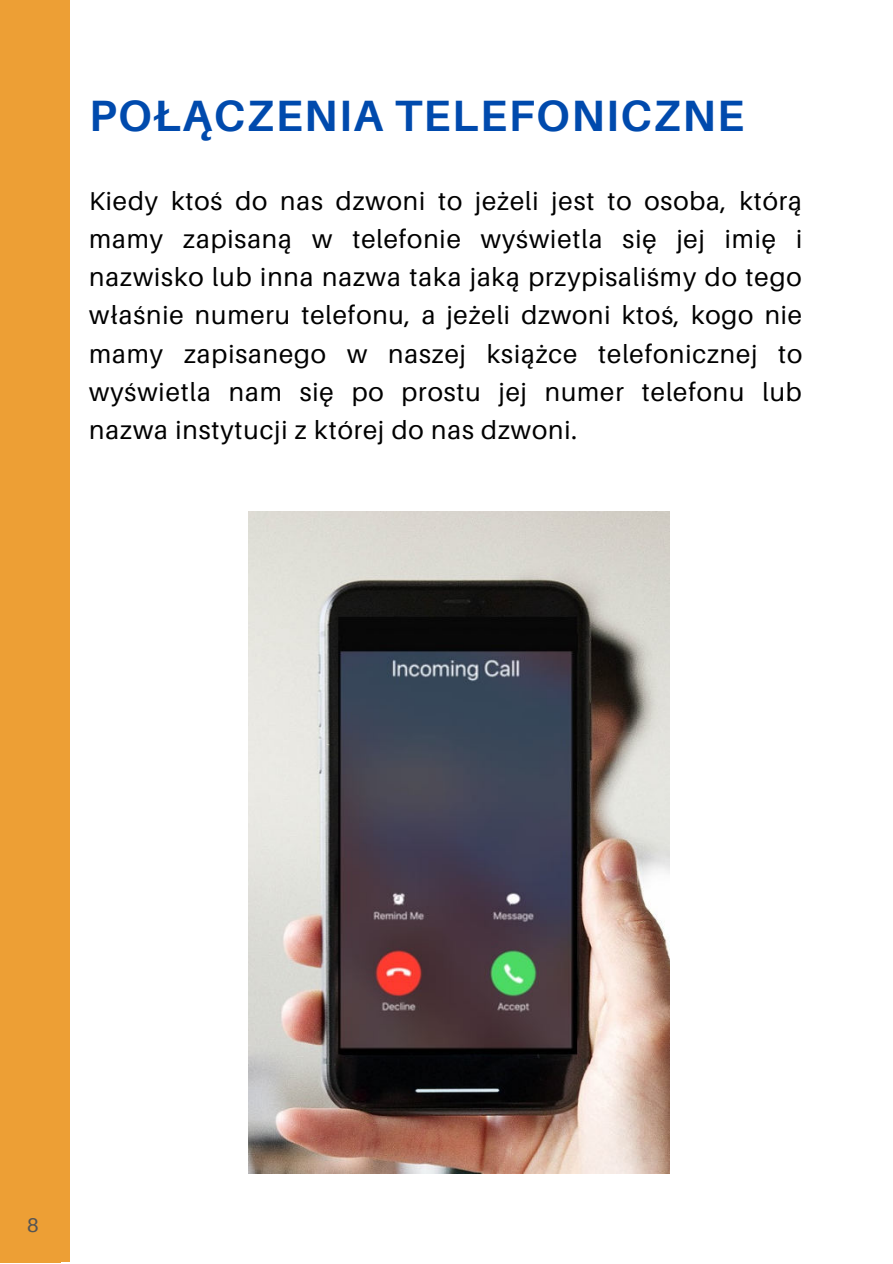
<style>
.page{position:relative;width:893px;height:1264px;background:#fff}
.page>*{position:absolute;margin:0;border:0;box-sizing:border-box;transform-origin:0 0}
.t1{font:700 43.8px "Aileron";letter-spacing:.035em;color:#004aad}
.t2{font:25.8px/38.2px "Aileron";letter-spacing:.035em;color:#000;text-align:justify}
.t3{font:19.8px "Aileron";color:#545454}
</style>
<div class="page">
<img style="left:248px;top:511px;width:421px;height:662px">
<div style="left:0;top:0;width:69px;height:1262px;background:#ed9f35"></div>
<h1 class="t1" style="left:89px;top:92px;width:656px">POŁĄCZENIA TELEFONICZNE</h1>
<p class="t2" style="left:89px;top:182px;width:714px">Kiedy ktoś do nas dzwoni to jeżeli jest to osoba, którą mamy zapisaną w telefonie wyświetla się jej imię i nazwisko lub inna nazwa taka jaką przypisaliśmy do tego właśnie numeru telefonu, a jeżeli dzwoni ktoś, kogo nie mamy zapisanego w naszej książce telefonicznej to wyświetla nam się po prostu jej numer telefonu lub nazwa instytucji z której do nas dzwoni.</p>
<p class="t3" style="left:27px;top:1213px;width:13px">8</p>
</div>
